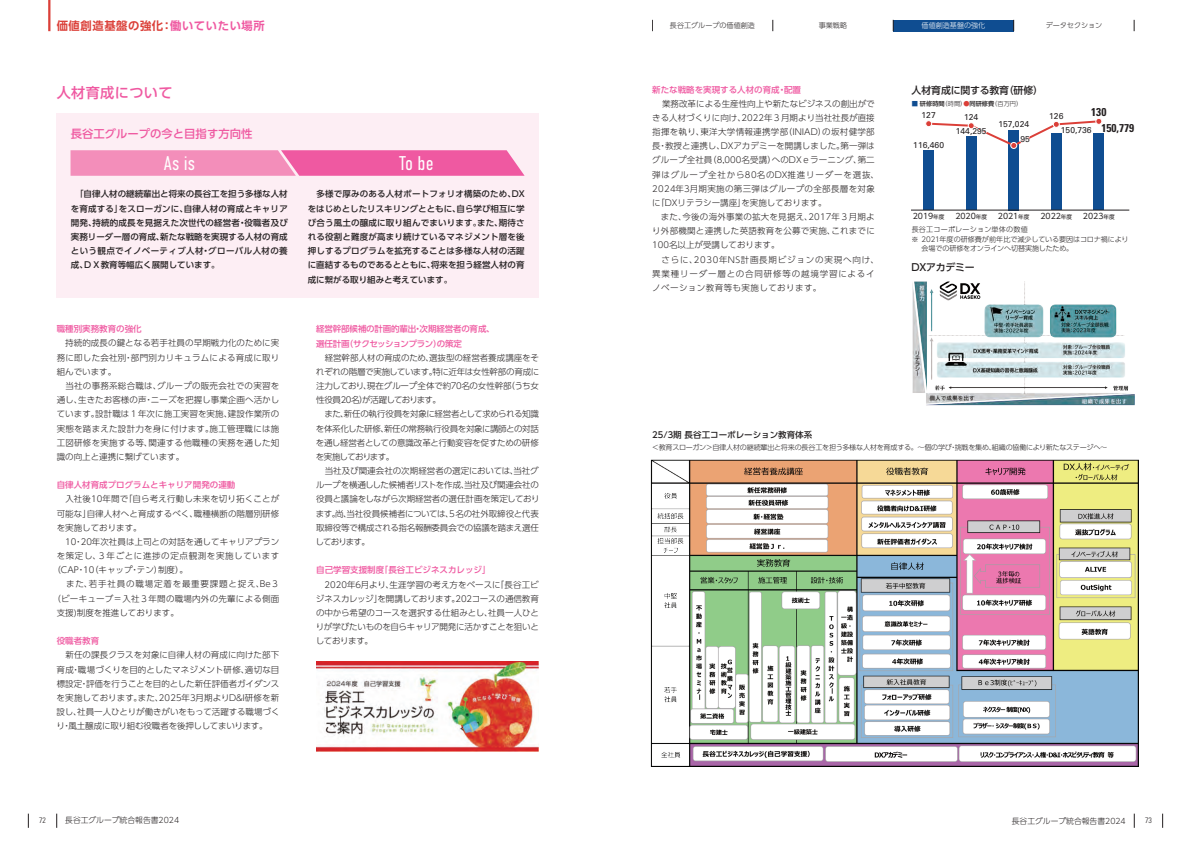
<style>
.page{position:relative;width:1191px;height:842px;background:#fff}
.page>*{position:absolute;margin:0;border:0;box-sizing:border-box;transform-origin:0 0}
.t1{font:300 19.8px "DIN Condensed";letter-spacing:-.005em;color:#fff}
.t2{font:500 14.2px "UD Shin Go Pr 6 N";letter-spacing:.025em;color:#ef59a1}
.t3{font:700 11.3px "UD Shin Go Pr 6 N De";letter-spacing:.05em;color:#db3f38}
.t4{font:500 11.3px "UD Shin Go Pr 6 N";color:#ef59a1}
.t5{font:700 condensed 11.3px "Univers LT Std";color:#231f20}
.t6{font:500 9.9px "UD Shin Go Pr 6 N";letter-spacing:-.02em;color:#231f20}
.t7{font:300 8.5px/14.2px "UD Shin Go Pr 6 N";color:#231f20;text-align:justify}
.t8{font:500 8.5px/14.2px "UD Shin Go Pr 6 N";color:#231f20;text-align:justify}
.t9{font:300 8.5px/14.2px "UD Shin Go Pr 6 N";letter-spacing:.095em;color:#231f20}
.t10{font:500 8.5px "UD Shin Go Pr 6 N";color:#ef59a1}
.t11{font:8.5px "Univers LT Std";color:#231f20}
.t12{font:300 8.5px "UD Shin Go Pr 6 N";letter-spacing:.025em;color:#231f20}
.t13{font:300 8.5px "UD Shin Go Pr 6 N";letter-spacing:.07em;color:#231f20}
.t14{font:500 8.5px "UD Shin Go Pr 6 N";letter-spacing:-.02em;color:#ef59a1}
.t15{font:500 8.5px "UD Shin Go Pr 6 N";letter-spacing:-.045em;color:#ef59a1}
.t16{font:300 7.8px "UD Shin Go Pr 6 N";color:#231f20}
.t17{font:7.8px "UD Shin Go Pr 6 N";color:#231f20}
.t18{font:300 condensed 7.8px "Univers LT Std";color:#231f20}
.t19{font:300 7.1px/9.2px "UD Shin Go Pr 6 N";letter-spacing:-.02em;color:#231f20}
.t20{font:300 7.1px "UD Shin Go Pr 6 N";color:#231f20}
.t21{font:300 7.1px "UD Shin Go Pr 6 N";letter-spacing:.025em;color:#231f20}
.t22{font:300 7.1px "UD Shin Go Pr 6 N";color:#fff}
.t23{font:300 6.2px "UD Shin Go Pr 6 N";color:#231f20}
.s1{color:#ef59a1}
.s2{font-weight:500;color:#0f4d91}
.s3{font-weight:500}
.s4{font-weight:500;color:#db3f38}
.s5{font-size:5.7px}
</style>
<div class="page">
<hr style="left:48px;top:0;width:2px;height:31px;background:#db3f38">
<div style="left:923px;top:151px;width:10px;height:59px;background:#0f4d91"></div>
<div style="left:966px;top:136px;width:10px;height:74px;background:#0f4d91"></div>
<div style="left:1008px;top:130px;width:10px;height:80px;background:#0f4d91"></div>
<div style="left:1093px;top:133px;width:11px;height:77px;background:#0f4d91"></div>
<div style="left:1051px;top:133px;width:10px;height:77px;background:#0f4d91"></div>
<div style="left:1010px;top:142px;width:7px;height:7px;border:1px solid #fff;border-radius:50%"></div>
<div style="left:1095px;top:118px;width:7px;height:7px;border:1px solid #fff;border-radius:50%"></div>
<svg style="left:925px;top:118px;width:176px;height:30px"></svg>
<hr style="left:911px;top:210px;width:218px;height:1px;background:#231f20">
<div style="left:57px;top:113px;width:482px;height:185px;background:#fdeef4"></div>
<svg style="left:71px;top:150px;width:453px;height:26px;background:#f178b0"></svg>
<img style="left:316px;top:661px;width:223px;height:90px">
<img style="left:912px;top:281px;width:222px;height:125px">
<div style="left:893px;top:20px;width:120px;height:11px;background:#0f4d91"></div>
<svg style="left:57px;top:814px;width:1px;height:14px"></svg>
<svg style="left:1162px;top:814px;width:1px;height:14px"></svg>
<svg style="left:1134px;top:814px;width:1px;height:14px"></svg>
<svg style="left:28px;top:814px;width:1px;height:14px"></svg>
<img style="left:650px;top:459px;width:488px;height:308px">
<p class="t3" style="left:57px;top:16px;width:210px">価値創造基盤の強化：<span class="s1">働いていたい場所</span></p>
<p class="t2" style="left:57px;top:81px;width:117px">人材育成について</p>
<p class="t4" style="left:71px;top:124px;width:183px">長谷工グループの今と目指す方向性</p>
<p class="t1" style="left:163px;top:152px;width:33px">As is</p>
<p class="t1" style="left:399px;top:152px;width:36px">To be</p>
<p class="t8" style="left:71px;top:187px;width:218px">　「自律人材の継続輩出と将来の長谷工を担う多様な人材を育成する」をスローガンに、自律人材の育成とキャリア開発、持続的成長を見据えた次世代の経営者・役職者及び実務リーダー層の育成、新たな戦略を実現する人材の育成という観点でイノベーティブ人材・グローバル人材の養成、ＤＸ教育等幅広く展開しています。</p>
<p class="t8" style="left:308px;top:187px;width:218px">　多様で厚みのある人材ポートフォリオ構築のため、DXをはじめとしたリスキリングとともに、自ら学び相互に学び合う風土の醸成に取り組んでまいります。また、期待される役割と難度が高まり続けているマネジメント層を後押しするプログラムを拡充することは多様な人材の活躍に直結するものであるとともに、将来を担う経営人材の育成に繋がる取り組みと考えています。</p>
<p class="t10" style="left:57px;top:322px;width:87px">職種別実務教育の強化</p>
<p class="t7" style="left:57px;top:336px;width:224px">　持続的成長の鍵となる若手社員の早期戦力化のために実務に即した会社別・部門別カリキュラムによる育成に取り組んでいます。</p>
<p class="t7" style="left:57px;top:378px;width:224px">　当社の事務系総合職は、グループの販売会社での実習を通し、生きたお客様の声・ニーズを把握し事業企画へ活かしています。設計職は１年次に施工実習を実施、建設作業所の実態を踏まえた設計力を身に付けます。施工管理職には施工図研修を実施する等、関連する他職種の実務を通した知識の向上と連携に繋げています。</p>
<p class="t10" style="left:57px;top:478px;width:180px">自律人材育成プログラムとキャリア開発の連動</p>
<p class="t7" style="left:57px;top:492px;width:224px;text-indent:9px">入社後10年間で「自ら考え行動し未来を切り拓くことが可能な」自律人材へと育成するべく、職種横断の階層別研修を実施しております。</p>
<p class="t7" style="left:57px;top:534px;width:224px">　10・20年次社員は上司との対話を通してキャリアプラン</p>
<p class="t13" style="left:57px;top:549px;width:224px">を策定し、３年ごとに進捗の定点観測を実施しています</p>
<p class="t7" style="left:52px;top:563px;width:137px">（CAP・10（キャップ・テン）制度）。</p>
<p class="t9" style="left:57px;top:577px;width:224px">　また、若手社員の職場定着を最重要課題と捉え、Be３</p>
<p class="t12" style="left:52px;top:591px;width:228px">（ビーキューブ＝入社３年間の職場内外の先輩による側面</p>
<p class="t7" style="left:57px;top:605px;width:124px">支援)制度を推進しております。</p>
<p class="t10" style="left:57px;top:634px;width:44px">役職者教育</p>
<p class="t7" style="left:56px;top:648px;width:225px">　新任の課長クラスを対象に自律人材の育成に向けた部下育成・職場づくりを目的としたマネジメント研修、適切な目標設定・評価を行うことを目的とした新任評価者ガイダンスを実施しております。また、2025年3月期よりD&amp;I研修を新設し、社員一人ひとりが働きがいをもって活躍する職場づくり・風土醸成に取り組む役職者を後押ししてまいります。</p>
<p class="t14" style="left:316px;top:322px;width:180px">経営幹部候補の計画的輩出・次期経営者の育成、</p>
<p class="t15" style="left:316px;top:336px;width:147px">選任計画（サクセッションプラン）の策定</p>
<p class="t7" style="left:316px;top:350px;width:225px">　経営幹部人材の育成のため、選抜型の経営者養成講座をそれぞれの階層で実施しています。特に近年は女性幹部の育成に注力しており、現在グループ全体で約70名の女性幹部（うち女性役員20名）が活躍しております。</p>
<p class="t7" style="left:316px;top:407px;width:225px">　また、新任の執行役員を対象に経営者として求められる知識を体系化した研修、新任の常務執行役員を対象に講師との対話を通し経営者としての意識改革と行動変容を促すための研修を実施しております。</p>
<p class="t7" style="left:315px;top:463px;width:226px">　当社及び関連会社の次期経営者の選定においては、当社グループを横通しした候補者リストを作成、当社及び関連会社の役員と議論をしながら次期経営者の選任計画を策定しております。尚、当社役員候補者については、５名の社外取締役と代表取締役等で構成される指名報酬委員会での協議を踏まえ選任しております。</p>
<p class="t10" style="left:316px;top:563px;width:176px">自己学習支援制度「長谷工ビジネスカレッジ」</p>
<p class="t7" style="left:316px;top:577px;width:225px">　2020年6月より、生涯学習の考え方をベースに「長谷工ビジネスカレッジ」を開講しております。202コースの通信教育の中から希望のコースを選択する仕組みとし、社員一人ひとりが学びたいものを自らキャリア開発に活かすことを狙いとしております。</p>
<p class="t20" style="left:670px;top:20px;width:87px">長谷工グループの価値創造</p>
<p class="t19" style="left:819px;top:21px;width:30px">事業戦略</p>
<p class="t22" style="left:921px;top:20px;width:65px">価値創造基盤の強化</p>
<p class="t20" style="left:1045px;top:20px;width:58px">データセクション</p>
<p class="t10" style="left:652px;top:82px;width:150px">新たな戦略を実現する人材の育成・配置</p>
<p class="t7" style="left:652px;top:96px;width:228px;text-align:left;text-indent:10px">業務改革による生産性向上や新たなビジネスの創出ができる人材づくりに向け、2022年３月期より当社社長が直接指揮を執り、東洋大学情報連携学部（INIAD）の坂村健学部長・教授と連携し、DXアカデミーを開講しました。第一弾はグループ全社員（8,000名受講）へのDXｅラーニング、第二弾はグループ全社から80名のDX推進リーダーを選抜、<br>2024年3月期実施の第三弾はグループの全部長層を対象に「DXリテラシー講座」を実施しております。</p>
<p class="t7" style="left:652px;top:209px;width:224px">　また、今後の海外事業の拡大を見据え、2017年３月期より外部機関と連携した英語教育を公募で実施、これまでに100名以上が受講しております。</p>
<p class="t9" style="left:652px;top:252px;width:228px">　さらに、2030年NS計画長期ビジョンの実現へ向け、異業種リーダー層との合同研修等の越境学習によるイノベーション教育等も実施しております。</p>
<p class="t6" style="left:911px;top:82px;width:133px">人材育成に関する教育（研修）</p>
<p class="t23" style="left:911px;top:98px;width:112px"><span class="s2">■</span> <span class="s3">研修時間</span>（時間）<span class="s4">●</span><span class="s3">同研修費</span>（百万円）</p>
<p class="t5" style="left:1091px;top:105px;width:17px">130</p>
<p class="t11" style="left:921px;top:110px;width:16px">127</p>
<p class="t11" style="left:964px;top:112px;width:16px">124</p>
<p class="t11" style="left:1049px;top:111px;width:16px">126</p>
<p class="t11" style="left:913px;top:140px;width:32px">116,460</p>
<p class="t11" style="left:998px;top:119px;width:32px">157,024</p>
<p class="t11" style="left:955px;top:126px;width:32px">144,295</p>
<p class="t5" style="left:1101px;top:121px;width:34px">150,779</p>
<p class="t11" style="left:1060px;top:125px;width:32px">150,736</p>
<p class="t11" style="left:1020px;top:134px;width:11px">95</p>
<p class="t17" style="left:912px;top:210px;width:33px">2019<span class="s5">年度</span></p>
<p class="t17" style="left:955px;top:210px;width:33px">2020<span class="s5">年度</span></p>
<p class="t17" style="left:997px;top:210px;width:33px">2021<span class="s5">年度</span></p>
<p class="t17" style="left:1040px;top:210px;width:33px">2022<span class="s5">年度</span></p>
<p class="t17" style="left:1083px;top:210px;width:33px">2023<span class="s5">年度</span></p>
<p class="t21" style="left:911px;top:223px;width:118px">長谷工コーポレーション単体の数値</p>
<p class="t19" style="left:921px;top:235px;width:208px;text-indent:-10px">※ 2021年度の研修費が前年比で減少している要因はコロナ禍により会場での研修をオンラインへ切替実施したため。</p>
<p class="t6" style="left:911px;top:259px;width:65px">DXアカデミー</p>
<p class="t8" style="left:652px;top:428px;width:161px">25/3期 長谷工コーポレーション教育体系</p>
<p class="t19" style="left:652px;top:442px;width:457px">＜教育スローガン＞自律人材の継続輩出と将来の長谷工を担う多様な人材を育成する。〜個の学び・挑戦を集め、組織の協働により新たなステージへ〜</p>
<p class="t18" style="left:39px;top:815px;width:8px">72</p>
<p class="t16" style="left:65px;top:814px;width:115px">長谷工グループ統合報告書2024</p>
<p class="t16" style="left:1011px;top:814px;width:115px">長谷工グループ統合報告書2024</p>
<p class="t18" style="left:1145px;top:815px;width:8px">73</p>
</div>
